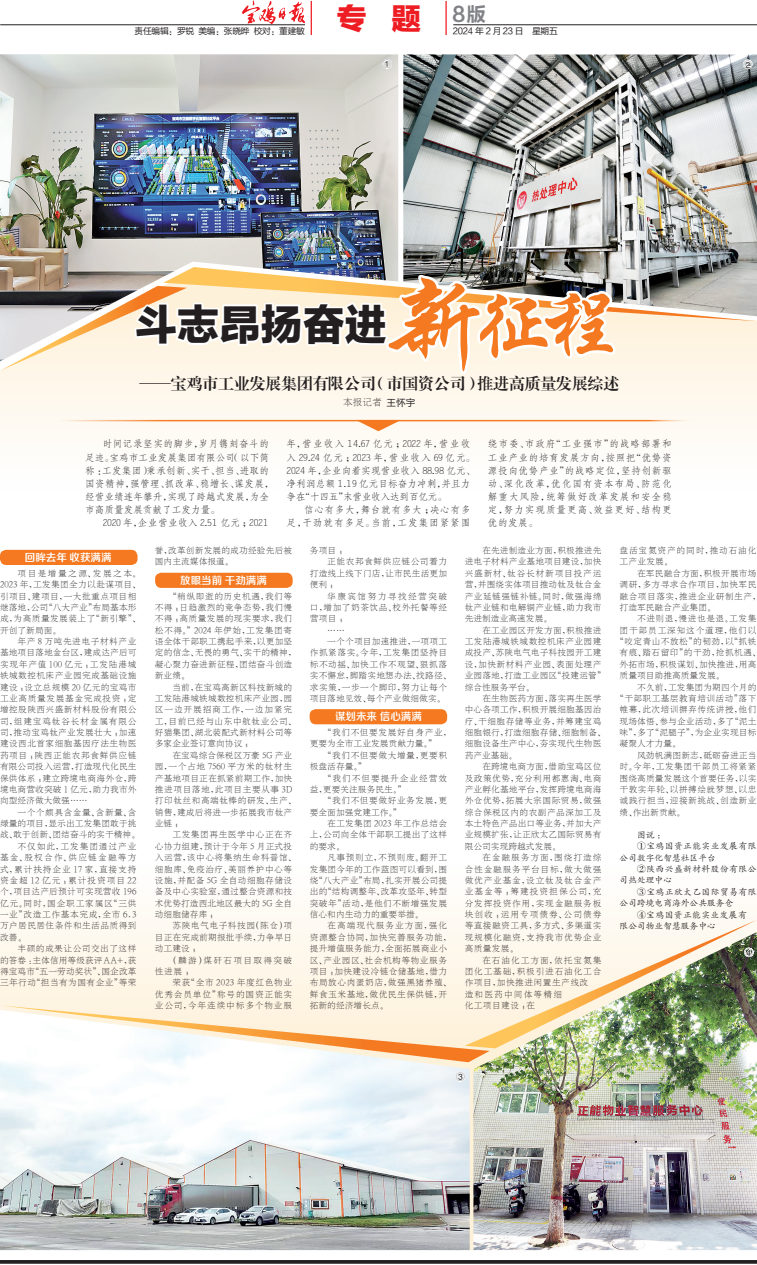
<style>
.page{position:relative;width:757px;height:1265px;background:#fff}
.page>*{position:absolute;margin:0;border:0;box-sizing:border-box;transform-origin:0 0}
.t1{font:105px "FZXKK GBK1 0";color:#f47921}
.t2{font:83.83px "FZXKK GBK1 0";color:#f47921}
.t3{font:41.91px "FZLTTHJW GB1 0";color:#231f20}
.t4{font:29.75px "FZLTTHJW GB1 0";color:#ee1d23}
.t5{font:20.04px "FZLTCHJW GB1 0";color:#808285}
.t6{font:15.75px "FZXBSK GBK1 0";color:#231f20}
.t7{font:10.5px "FZZZHONGJW GB1 0";color:#fff}
.t8{font:9.62px/13.1px "FZFSK GBK1 0";letter-spacing:.02em;color:#231f20}
.t9{font:9.62px/13.1px "FZFSK GBK1 0";letter-spacing:.08em;color:#231f20;text-align:right}
.t10{font:9.62px "FZFSK GBK1 0";letter-spacing:-.02em;color:#231f20}
.t11{font:9.62px "H Ya 7 gb 3";color:#231f20}
.t12{font:8.75px/11.4px "H Ya 7 gb 3";letter-spacing:.03em;color:#231f20;text-align:justify}
.t13{font:8.75px/11.4px "H Ya 7 gb 3";letter-spacing:.01em;color:#231f20}
.t14{font:8.75px/11.4px "H Ya 7 gb 3";letter-spacing:.055em;color:#231f20}
.t15{font:8.75px/11.4px "H Ya 7 gb 3";letter-spacing:.085em;color:#231f20}
.t16{font:8.75px/11.4px "H Ya 7 gb 3";letter-spacing:.05em;color:#231f20}
.t17{font:8.75px/11.4px "FZKTK GBK1 0";letter-spacing:.05em;color:#231f20}
.t18{font:8.75px/11.4px "H Ya 7 gb 3";letter-spacing:.06em;color:#231f20}
.t19{font:8.75px/11.4px "H Ya 7 gb 3";letter-spacing:.005em;color:#231f20}
.t20{font:8.75px/11.4px "H Ya 7 gb 3";color:#231f20}
.t21{font:8.75px "FZLTHJW GB1 0";letter-spacing:-.03em;color:#231f20}
.t22{font:8.75px/11.4px "FZKTK GBK1 0";letter-spacing:.025em;color:#231f20}
.t23{font:8.75px/11.4px "H Ya 7 gb 3";letter-spacing:.1em;color:#231f20}
.t24{font:8.75px/11.4px "H Ya 7 gb 3";letter-spacing:.14em;color:#231f20}
.s1{font-family:"FZLTHJW GB1 0"}
</style>
<div class="page">
<svg style="left:0;top:1260px;width:756px;height:4px;background:#312e2f"></svg>
<hr style="left:310px;top:1px;width:2px;height:34px;background:#ee1d23">
<hr style="left:445px;top:1px;width:1px;height:34px;background:#ee1d23">
<img style="left:243px;top:1px;width:62px;height:22px">
<div style="left:0;top:865px;width:756px;height:385px;background:#fefcf8"></div>
<div style="left:309px;top:709px;width:138px;height:15px;background:#f47921;border-radius:6px"></div>
<div style="left:155px;top:573px;width:137px;height:15px;background:#f47921;border-radius:6px"></div>
<div style="left:0;top:550px;width:137px;height:15px;background:#f47921;border-radius:6px"></div>
<div style="left:0;top:373px;width:756px;height:62px;background:#fef8ee"></div>
<hr style="left:59px;top:420px;width:639px;height:1px;background:#f47921">
<svg style="left:355px;top:421px;width:46px;height:10px"></svg>
<img style="left:0;top:54px;width:398px;height:178px">
<img style="left:403px;top:54px;width:353px;height:178px">
<img style="left:0;top:232px;width:756px;height:141px">
<img style="left:473px;top:1062px;width:283px;height:188px">
<img style="left:0;top:1062px;width:469px;height:188px">
<img style="left:0;top:920px;width:756px;height:142px">
<svg style="left:381px;top:58px;width:11px;height:11px"></svg>
<svg style="left:742px;top:59px;width:11px;height:11px"></svg>
<svg style="left:455px;top:1072px;width:11px;height:10px"></svg>
<p class="t21" style="left:135px;top:26px;width:172px">责任编辑：罗锐 美编：张晓晔 校对：董建敏</p>
<h3 class="t4" style="left:337px;top:2px;width:86px">专 题</h3>
<h3 class="t5" style="left:452px;top:3px;width:35px">8版</h3>
<p class="t21" style="left:453px;top:26px;width:106px">2024 年 2 月 23 日 星期五</p>
<p class="t21" style="left:383px;top:59px;width:10px">①</p>
<p class="t21" style="left:743px;top:60px;width:10px">②</p>
<p class="t1" style="left:386px;top:268px;width:107px">新</p>
<p class="t2" style="left:471px;top:282px;width:154px">征程</p>
<p class="t3" style="left:135px;top:302px;width:253px">斗志昂扬奋进</p>
<p class="t6" style="left:139px;top:375px;width:481px">——宝鸡市工业发展集团有限公司（市国资公司）推进高质量发展综述</p>
<p class="t11" style="left:343px;top:397px;width:74px">本报记者 <span class="s1">王怀宇</span></p>
<p class="t8" style="left:85px;top:438px;width:190px;text-indent:18px">时间记录坚实的脚步，岁月镌刻奋斗的足迹。宝鸡市工业发展集团有限公司（以下简称：工发集团）秉承创新、实干、担当、进取的国资精神，强管理、抓改革、稳增长、谋发展，经营业绩连年攀升，实现了跨越式发展，为全市高质量发展贡献了工发力量。</p>
<p class="t10" style="left:103px;top:518px;width:168px">2020 年，企业营业收入 2.51 亿元；2021</p>
<p class="t8" style="left:286px;top:438px;width:190px">年，营业收入 14.67 亿元；2022 年，营业收入 29.24 亿元；2023 年，营业收入 69 亿元。<br>2024 年，企业向着实现营业收入 88.98 亿元、净利润总额 1.19 亿元目标奋力冲刺，并且力争在“十四五”末营业收入达到百亿元。</p>
<p class="t9" style="left:286px;top:503px;width:185px">信心有多大，舞台就有多大；决心有多<br>足，干劲就有多足。当前，工发集团紧紧围</p>
<p class="t8" style="left:488px;top:438px;width:185px;text-align:justify">绕市委、市政府“工业强市”的战略部署和工业产业的培育发展方向，按照把“优势资源投向优势产业”的战略定位，坚持创新驱动、深化改革，优化国有资本布局、防范化解重大风险，统筹做好改革发展和安全稳定，努力实现质量更高、效益更好、结构更优的发展。</p>
<p class="t7" style="left:25px;top:552px;width:88px">回眸去年 收获满满</p>
<p class="t12" style="left:0;top:567px;width:142px;text-align:left;text-indent:18px">项目是增量之源、发展之本。<br>2023 年，工发集团全力以赴谋项目、引项目、建项目，一大批重点项目相继落地，公司“八大产业”布局基本形成，为高质量发展装上了“新引擎”、开创了新局面。</p>
<p class="t12" style="left:0;top:636px;width:138px;text-indent:18px">年产 8 万吨先进电子材料产业基地项目落地金台区，建成达产后可实现年产值 100 亿元；工发陆港城铁城数控机床产业园完成基础设施建设；设立总规模 20 亿元的宝鸡市工业高质量发展基金完成投资；定增控股陕西兴盛新材料股份有限公司，组建宝鸡钛谷长材金属有限公司，推动宝鸡钛产业发展壮大；加速建设西北首家细胞基因疗法生物医药项目；陕西正能农邦食鲜供应链有限公司投入运营，打造现代化民生保供体系；建立跨境电商海外仓，跨境电商营收突破 1 亿元，助力我市外向型经济做大做强……</p>
<p class="t19" style="left:0;top:806px;width:141px;text-indent:18px">一个个颇具含金量、含新量、含绿量的项目，显示出工发集团敢于挑战、敢于创新、团结奋斗的实干精神。</p>
<p class="t12" style="left:0;top:840px;width:138px;text-indent:18px">不仅如此，工发集团通过产业基金、股权合作、供应链金融等方式，累计扶持企业 17 家，直接支持资金超 12 亿元；累计投资项目 22个，项目达产后预计可实现营收 196亿元。同时，国企职工家属区“三供一业”改造工作基本完成，全市 6.3万户居民居住条件和生活品质得到改善。</p>
<p class="t12" style="left:0;top:943px;width:138px;text-indent:18px">丰硕的成果让公司交出了这样的答卷：主体信用等级获评AA+，获得宝鸡市“五一劳动奖状”、国企改革三年行动“担当有为国有企业”等荣</p>
<p class="t12" style="left:155px;top:545px;width:139px">誉，改革创新发展的成功经验先后被国内主流媒体报道。</p>
<p class="t7" style="left:180px;top:575px;width:88px">放眼当前 干劲满满</p>
<p class="t12" style="left:155px;top:590px;width:143px;text-align:left;text-indent:13px">“稍纵即逝的历史机遇，我们等不得；日趋激烈的竞争态势，我们慢不得；高质量发展的现实要求，我们松不得。”2024 年伊始，工发集团寄语全体干部职工携起手来，以更加坚定的信念、无畏的勇气、实干的精神，凝心聚力奋进新征程，团结奋斗创造新业绩。</p>
<p class="t12" style="left:155px;top:681px;width:143px;text-align:left;text-indent:18px">当前，在宝鸡高新区科技新城的工发陆港城铁城数控机床产业园，园区一边开展招商工作，一边加紧完工，目前已经与山东中航钛业公司、好猫集团、湖北装配式新材料公司等多家企业签订意向协议；</p>
<p class="t12" style="left:155px;top:749px;width:143px;text-align:left;text-indent:18px">在宝鸡综合保税区万豪 5G 产业园，一个占地 7560 平方米的钛材生产基地项目正在抓紧前期工作，加快推进项目落地，此项目主要从事 3D打印钛丝和高端钛棒的研发、生产、销售，建成后将进一步拓展我市钛产业链；</p>
<p class="t12" style="left:155px;top:829px;width:143px;text-align:left;text-indent:18px">工发集团再生医学中心正在齐心协力组建，预计于今年 5 月正式投入运营，该中心将集纳生命科普馆、细胞库、免疫治疗、美丽养护中心等设施，并配备 5G 全自动细胞存储设备及中心实验室，通过整合资源和技术优势打造西北地区最大的 5G 全自动细胞储存库；</p>
<p class="t12" style="left:155px;top:920px;width:139px;text-indent:18px">苏陕电气电子科技园（陈仓）项目正在完成前期报批手续，力争早日动工建设；</p>
<p class="t24" style="left:155px;top:954px;width:139px;text-indent:13px">（麟游）煤矸石项目取得突破性进展；</p>
<p class="t12" style="left:155px;top:977px;width:139px;text-indent:18px">荣获“全市 2023 年度红色物业优秀会员单位”称号的国资正能实业公司，今年连续中标多个物业服</p>
<p class="t12" style="left:310px;top:545px;width:39px">务项目；</p>
<p class="t12" style="left:310px;top:556px;width:139px;text-indent:18px">正能农邦食鲜供应链公司着力打造线上线下门店，让市民生活更加便利；</p>
<p class="t12" style="left:310px;top:590px;width:139px;text-indent:18px">华康宾馆努力寻找经营突破口，增加了奶茶饮品、校外托餐等经营项目；</p>
<p class="t12" style="left:327px;top:624px;width:19px">……</p>
<p class="t12" style="left:310px;top:636px;width:143px;text-align:left;text-indent:18px">一个个项目加速推进，一项项工作抓紧落实。今年，工发集团坚持目标不动摇、加快工作不观望、狠抓落实不懈怠，脚踏实地想办法、找路径、求实策，一步一个脚印，努力让每个项目落地见效、每个产业做细做实。</p>
<p class="t7" style="left:335px;top:711px;width:88px">谋划未来 信心满满</p>
<p class="t20" style="left:310px;top:727px;width:143px;text-indent:13px">“我们不但要发展好自身产业，更要为全市工业发展贡献力量。”</p>
<p class="t18" style="left:310px;top:749px;width:139px;text-indent:13px">“我们不但要做大增量，更要积极盘活存量。”</p>
<p class="t23" style="left:310px;top:772px;width:139px;text-indent:13px">“我们不但要提升企业经营效益，更要关注服务民生。”</p>
<p class="t18" style="left:310px;top:795px;width:139px;text-indent:13px">“我们不但要做好业务发展，更要全面加强党建工作。”</p>
<p class="t12" style="left:310px;top:818px;width:139px;text-indent:18px">在工发集团 2023 年工作总结会上，公司向全体干部职工提出了这样的要求。</p>
<p class="t12" style="left:310px;top:852px;width:139px;text-indent:18px">凡事预则立，不预则废。翻开工发集团今年的工作蓝图可以看到，围绕“八大产业”布局，扎实开展公司提出的“结构调整年、改革攻坚年、转型突破年”活动，是他们不断增强发展信心和内生动力的重要举措。</p>
<p class="t14" style="left:310px;top:920px;width:143px;text-indent:18px">在高端现代服务业方面，强化资源整合协同，加快完善服务功能，提升增值服务能力，全面拓展商业小区、产业园区、社会机构等物业服务项目；加快建设冷链仓储基地，借力布局放心肉蛋奶店，做强黑猪养殖、鲜食玉米基地，做优民生保供链，开拓新的经济增长点。</p>
<p class="t12" style="left:464px;top:545px;width:138px;text-indent:18px">在先进制造业方面，积极推进先进电子材料产业基地项目建设，加快兴盛新材、钛谷长材新项目投产运营，并围绕实体项目推动钛及钛合金产业延链强链补链。同时，做强海绵钛产业链和电解铜产业链，助力我市先进制造业高速发展。</p>
<p class="t13" style="left:464px;top:624px;width:143px;text-indent:18px">在工业园区开发方面，积极推进工发陆港城铁城数控机床产业园建成投产、苏陕电气电子科技园开工建设，加快新材料产业园、表面处理产业园落地，打造工业园区“投建运管”综合性服务平台。</p>
<p class="t13" style="left:464px;top:693px;width:143px;text-indent:18px">在生物医药方面，落实再生医学中心各项工作，积极开展细胞基因治疗、干细胞存储等业务，并筹建宝鸡细胞银行，打造细胞存储、细胞制备、细胞设备生产中心，夯实现代生物医药产业基础。</p>
<p class="t12" style="left:464px;top:761px;width:138px;text-indent:18px">在跨境电商方面，借助宝鸡区位及政策优势，充分利用都惠淘、电商产业孵化基地平台，发挥跨境电商海外仓优势，拓展大宗国际贸易，做强综合保税区内的农副产品深加工及本土特色产品出口等业务，并加大产业规模扩张，让正欣太乙国际贸易有限公司实现跨越式发展。</p>
<p class="t12" style="left:464px;top:852px;width:138px;text-indent:18px">在金融服务方面，围绕打造综合性金融服务平台目标，做大做强做优产业基金，设立钛及钛合金产业基金等；筹建投资担保公司，充分发挥投资作用，实现金融服务板块创收；运用专项债券、公司债券等直接融资工具，多方式、多渠道实现规模化融资，支持我市优势企业高质量发展。</p>
<p class="t15" style="left:464px;top:954px;width:138px;text-indent:18px">在石油化工方面，依托宝氮集团化工基础，积极引进石油化工合作项目，加快推进闲置生产线改<br>造和医药中间体等精细<br>化工项目建设；在</p>
<p class="t15" style="left:619px;top:545px;width:138px">盘活宝氮资产的同时，推动石油化工产业发展。</p>
<p class="t16" style="left:619px;top:567px;width:143px;text-indent:18px">在军民融合方面，积极开展市场调研，多方寻求合作项目，加快军民融合项目落实，推进企业研制生产，打造军民融合产业集团。</p>
<p class="t18" style="left:637px;top:613px;width:121px">不进则退，慢进也是退。工发集</p>
<p class="t15" style="left:619px;top:624px;width:138px">团干部员工深知这个道理，他们以</p>
<p class="t12" style="left:615px;top:636px;width:143px">“咬定青山不放松”的韧劲，以“抓铁</p>
<p class="t16" style="left:619px;top:647px;width:143px">有痕、踏石留印”的干劲，抢抓机遇、</p>
<p class="t13" style="left:619px;top:658px;width:138px">外拓市场，积极谋划、加快推进，用高</p>
<p class="t20" style="left:619px;top:670px;width:106px">质量项目助推高质量发展。</p>
<p class="t13" style="left:637px;top:681px;width:121px">不久前，工发集团为期四个月的</p>
<p class="t12" style="left:615px;top:693px;width:143px">“干部职工基层教育培训活动”落下</p>
<p class="t16" style="left:619px;top:704px;width:138px">帷幕，此次培训摒弃传统讲授，他们</p>
<p class="t13" style="left:619px;top:715px;width:138px">现场体悟、参与企业活动，多了“泥土</p>
<p class="t13" style="left:619px;top:727px;width:138px">味”，多了“泥腿子”，为企业实现目标</p>
<p class="t12" style="left:619px;top:738px;width:63px">凝聚人才力量。</p>
<p class="t12" style="left:619px;top:749px;width:138px;text-indent:18px">风劲帆满图新志，砥砺奋进正当时。今年，工发集团干部员工将紧紧围绕高质量发展这个首要任务，以实干敦实年轮、以拼搏绘就梦想、以忠诚践行担当，迎接新挑战、创造新业绩、作出新贡献。</p>
<p class="t17" style="left:637px;top:829px;width:30px">图说：</p>
<p class="t17" style="left:619px;top:841px;width:138px;text-indent:18px">①宝鸡国资正能实业发展有限公司数字化智慧社区平台</p>
<p class="t17" style="left:619px;top:864px;width:138px;text-indent:18px">②陕西兴盛新材料股份有限公司热处理中心</p>
<p class="t22" style="left:619px;top:886px;width:138px;text-indent:18px">③宝鸡正欣太乙国际贸易有限公司跨境电商海外公共服务仓</p>
<p class="t17" style="left:619px;top:909px;width:129px;text-indent:18px">④宝鸡国资正能实业发展有限公司物业智慧服务中心</p>
<p class="t21" style="left:744px;top:948px;width:10px">④</p>
<p class="t21" style="left:456px;top:1072px;width:10px">③</p>
</div>
